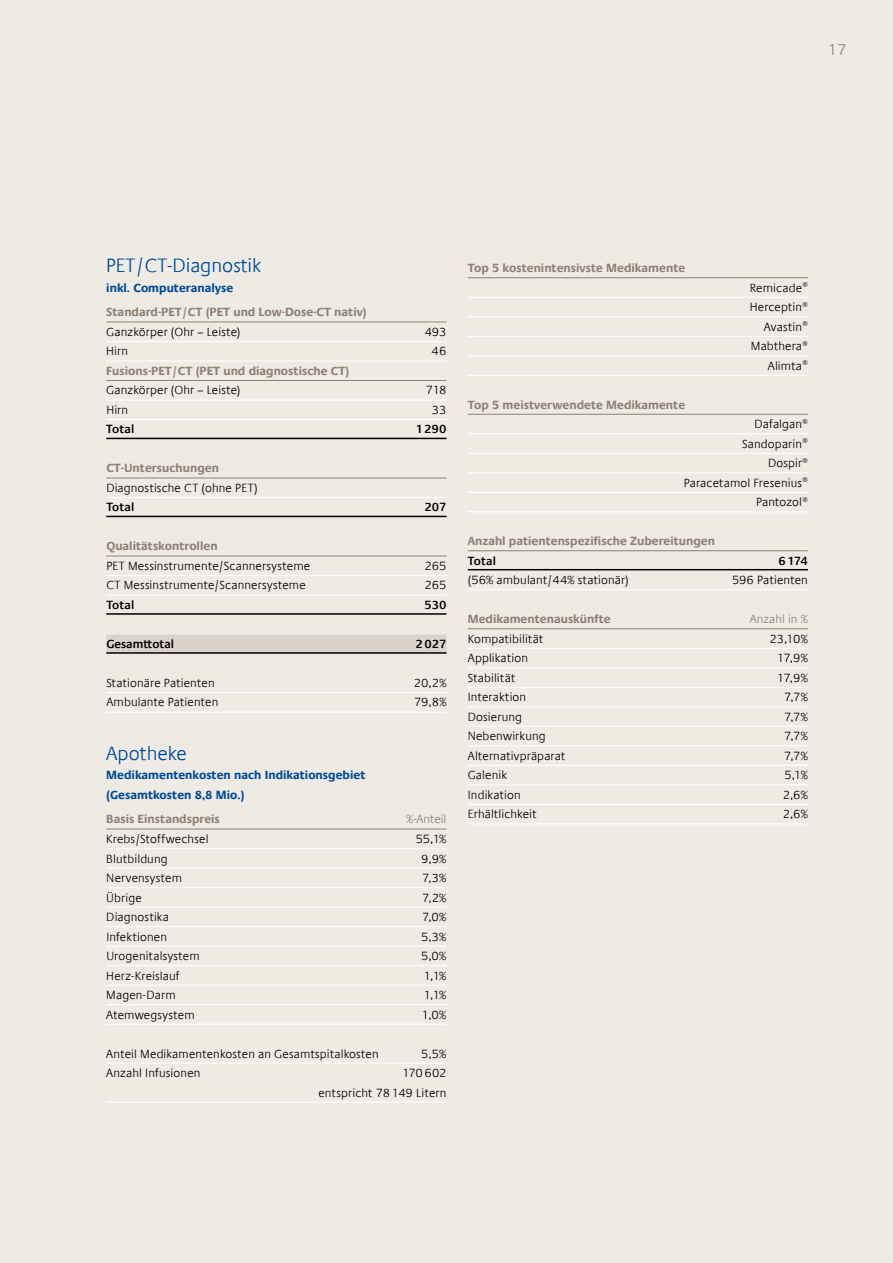
<style>
.page{position:relative;width:893px;height:1263px;background:#eeebe4}
.page>*{position:absolute;margin:0;border:0;box-sizing:border-box;transform-origin:0 0}
.t1{font:300 19.5px "Praxis Com";color:#004a95}
.t2{font:300 15.75px "Praxis Com";color:#8f8274}
.t3{font:300 12px/19.5px "Praxis Com";letter-spacing:.01em;color:#000;text-align:right}
.t4{font:700 12px "Praxis Com";color:#8f8274}
.t5{font:700 12px/19.5px "Praxis Com";color:#004a95}
.t6{font:600 12px "Praxis Com";color:#000}
.t7{font:300 12px "Praxis Com";color:#8f8274}
</style>
<div class="page">
<hr style="left:106px;top:321px;width:340px;height:1px;background:#8f8274">
<hr style="left:106px;top:341px;width:340px;height:1px;background:#fff">
<hr style="left:106px;top:360px;width:340px;height:2px;background:#fff">
<hr style="left:106px;top:380px;width:340px;height:1px;background:#8f8274">
<hr style="left:106px;top:399px;width:340px;height:2px;background:#fff">
<hr style="left:106px;top:419px;width:340px;height:1px;background:#fff">
<hr style="left:106px;top:438px;width:340px;height:1px;background:#000">
<hr style="left:106px;top:477px;width:340px;height:1px;background:#8f8274">
<hr style="left:106px;top:497px;width:340px;height:1px;background:#fff">
<hr style="left:106px;top:516px;width:340px;height:1px;background:#000">
<hr style="left:106px;top:555px;width:340px;height:1px;background:#8f8274">
<hr style="left:106px;top:575px;width:340px;height:1px;background:#fff">
<hr style="left:106px;top:594px;width:340px;height:2px;background:#fff">
<hr style="left:106px;top:613px;width:340px;height:2px;background:#000">
<div style="left:106px;top:635px;width:340px;height:18px;background:#dad3cc"></div>
<hr style="left:106px;top:652px;width:340px;height:2px;background:#000">
<hr style="left:106px;top:692px;width:340px;height:1px;background:#fff">
<hr style="left:106px;top:711px;width:340px;height:2px;background:#fff">
<hr style="left:106px;top:828px;width:340px;height:1px;background:#8f8274">
<hr style="left:106px;top:848px;width:340px;height:1px;background:#fff">
<hr style="left:106px;top:867px;width:340px;height:2px;background:#fff">
<hr style="left:106px;top:887px;width:340px;height:1px;background:#fff">
<hr style="left:106px;top:906px;width:340px;height:2px;background:#fff">
<hr style="left:106px;top:926px;width:340px;height:1px;background:#fff">
<hr style="left:106px;top:945px;width:340px;height:2px;background:#fff">
<hr style="left:106px;top:965px;width:340px;height:1px;background:#fff">
<hr style="left:106px;top:984px;width:340px;height:2px;background:#fff">
<hr style="left:106px;top:1004px;width:340px;height:1px;background:#fff">
<hr style="left:106px;top:1023px;width:340px;height:2px;background:#fff">
<hr style="left:106px;top:1062px;width:340px;height:2px;background:#fff">
<hr style="left:106px;top:1101px;width:340px;height:2px;background:#fff">
<hr style="left:468px;top:277px;width:340px;height:1px;background:#8f8274">
<hr style="left:468px;top:297px;width:340px;height:1px;background:#fff">
<hr style="left:468px;top:316px;width:340px;height:1px;background:#fff">
<hr style="left:468px;top:336px;width:340px;height:1px;background:#fff">
<hr style="left:468px;top:355px;width:340px;height:1px;background:#fff">
<hr style="left:468px;top:375px;width:340px;height:1px;background:#fff">
<hr style="left:468px;top:414px;width:340px;height:1px;background:#8f8274">
<hr style="left:468px;top:433px;width:340px;height:1px;background:#fff">
<hr style="left:468px;top:453px;width:340px;height:1px;background:#fff">
<hr style="left:468px;top:472px;width:340px;height:1px;background:#fff">
<hr style="left:468px;top:492px;width:340px;height:1px;background:#fff">
<hr style="left:468px;top:511px;width:340px;height:1px;background:#fff">
<hr style="left:468px;top:550px;width:340px;height:1px;background:#8f8274">
<hr style="left:468px;top:569px;width:340px;height:1px;background:#000">
<hr style="left:468px;top:589px;width:340px;height:1px;background:#fff">
<hr style="left:468px;top:628px;width:340px;height:1px;background:#8f8274">
<hr style="left:468px;top:648px;width:340px;height:1px;background:#fff">
<hr style="left:468px;top:667px;width:340px;height:1px;background:#fff">
<hr style="left:468px;top:687px;width:340px;height:1px;background:#fff">
<hr style="left:468px;top:706px;width:340px;height:1px;background:#fff">
<hr style="left:468px;top:726px;width:340px;height:1px;background:#fff">
<hr style="left:468px;top:745px;width:340px;height:1px;background:#fff">
<hr style="left:468px;top:765px;width:340px;height:1px;background:#fff">
<hr style="left:468px;top:784px;width:340px;height:1px;background:#fff">
<hr style="left:468px;top:804px;width:340px;height:1px;background:#fff">
<hr style="left:468px;top:823px;width:340px;height:1px;background:#fff">
<h2 class="t2" style="left:827px;top:40px;width:21px">17</h2>
<h1 class="t1" style="left:106px;top:254px;width:156px">PET/CT-Diagnostik</h1>
<p class="t5" style="left:106px;top:278px;width:129px">inkl. Computeranalyse</p>
<p class="t4" style="left:106px;top:305px;width:262px">Standard-PET/CT (PET und Low-Dose-CT nativ)</p>
<p class="t3" style="left:106px;top:322px;width:136px">Ganzkörper (Ohr – Leiste)</p>
<p class="t3" style="left:425px;top:322px;width:23px">493</p>
<p class="t3" style="left:106px;top:342px;width:23px">Hirn</p>
<p class="t3" style="left:432px;top:342px;width:16px">46</p>
<p class="t4" style="left:106px;top:364px;width:245px">Fusions-PET/CT (PET und diagnostische CT)</p>
<p class="t3" style="left:106px;top:381px;width:136px">Ganzkörper (Ohr – Leiste)</p>
<p class="t3" style="left:426px;top:381px;width:22px">718</p>
<p class="t3" style="left:106px;top:400px;width:23px">Hirn</p>
<p class="t3" style="left:432px;top:400px;width:16px">33</p>
<p class="t6" style="left:106px;top:422px;width:30px">Total</p>
<p class="t6" style="left:415px;top:422px;width:33px">1290</p>
<p class="t4" style="left:106px;top:461px;width:114px">CT-Untersuchungen</p>
<p class="t3" style="left:106px;top:478px;width:153px">Diagnostische CT (ohne PET)</p>
<p class="t6" style="left:106px;top:500px;width:30px">Total</p>
<p class="t6" style="left:425px;top:500px;width:23px">207</p>
<p class="t4" style="left:106px;top:539px;width:113px">Qualitätskontrollen</p>
<p class="t3" style="left:106px;top:556px;width:205px">PET Messinstrumente/Scannersysteme</p>
<p class="t3" style="left:425px;top:556px;width:23px">265</p>
<p class="t3" style="left:106px;top:576px;width:201px">CT Messinstrumente/Scannersysteme</p>
<p class="t3" style="left:425px;top:576px;width:23px">265</p>
<p class="t6" style="left:106px;top:598px;width:30px">Total</p>
<p class="t6" style="left:425px;top:598px;width:23px">530</p>
<p class="t6" style="left:106px;top:637px;width:69px">Gesamttotal</p>
<p class="t6" style="left:415px;top:637px;width:33px">2027</p>
<p class="t3" style="left:106px;top:673px;width:110px">Stationäre Patienten</p>
<p class="t3" style="left:414px;top:673px;width:34px">20,2%</p>
<p class="t3" style="left:106px;top:693px;width:114px">Ambulante Patienten</p>
<p class="t3" style="left:414px;top:693px;width:34px">79,8%</p>
<h1 class="t1" style="left:106px;top:742px;width:82px">Apotheke</h1>
<p class="t5" style="left:106px;top:765px;width:261px">Medikamentenkosten nach Indikationsgebiet (Gesamtkosten 8,8 Mio.)</p>
<p class="t4" style="left:106px;top:812px;width:115px">Basis Einstandspreis</p>
<p class="t7" style="left:406px;top:812px;width:42px">%-Anteil</p>
<p class="t3" style="left:106px;top:829px;width:104px">Krebs/Stoffwechsel</p>
<p class="t3" style="left:416px;top:829px;width:32px">55,1%</p>
<p class="t3" style="left:106px;top:849px;width:63px">Blutbildung</p>
<p class="t3" style="left:421px;top:849px;width:27px">9,9%</p>
<p class="t3" style="left:106px;top:868px;width:77px">Nervensystem</p>
<p class="t3" style="left:422px;top:868px;width:26px">7,3%</p>
<p class="t3" style="left:106px;top:888px;width:37px">Übrige</p>
<p class="t3" style="left:422px;top:888px;width:26px">7,2%</p>
<p class="t3" style="left:106px;top:907px;width:64px">Diagnostika</p>
<p class="t3" style="left:422px;top:907px;width:26px">7,0%</p>
<p class="t3" style="left:106px;top:927px;width:62px">Infektionen</p>
<p class="t3" style="left:421px;top:927px;width:27px">5,3%</p>
<p class="t3" style="left:106px;top:946px;width:95px">Urogenitalsystem</p>
<p class="t3" style="left:421px;top:946px;width:27px">5,0%</p>
<p class="t3" style="left:106px;top:966px;width:75px">Herz-Kreislauf</p>
<p class="t3" style="left:423px;top:966px;width:25px">1,1%</p>
<p class="t3" style="left:106px;top:985px;width:71px">Magen-Darm</p>
<p class="t3" style="left:423px;top:985px;width:25px">1,1%</p>
<p class="t3" style="left:106px;top:1005px;width:90px">Atemwegsystem</p>
<p class="t3" style="left:422px;top:1005px;width:26px">1,0%</p>
<p class="t3" style="left:106px;top:1044px;width:274px">Anteil Medikamentenkosten an Gesamtspitalkosten</p>
<p class="t3" style="left:421px;top:1044px;width:27px">5,5%</p>
<p class="t3" style="left:106px;top:1063px;width:96px">Anzahl Infusionen</p>
<p class="t3" style="left:318px;top:1063px;width:130px">170602<br>entspricht 78149 Litern</p>
<p class="t4" style="left:468px;top:261px;width:219px">Top 5 kostenintensivste Medikamente</p>
<p class="t3" style="left:750px;top:278px;width:60px">Remicade<sup>®<br></sup>Herceptin<sup>®<br></sup>Avastin<sup>®<br></sup>Mabthera<sup>®<br></sup>Alimta<sup>®</sup></p>
<p class="t4" style="left:468px;top:397px;width:219px">Top 5 meistverwendete Medikamente</p>
<p class="t3" style="left:684px;top:414px;width:126px">Dafalgan<sup>®<br></sup>Sandoparin<sup>®<br></sup>Dospir<sup>®<br></sup>Paracetamol Fresenius<sup>®<br></sup>Pantozol<sup>®</sup></p>
<p class="t4" style="left:468px;top:534px;width:249px">Anzahl patientenspezifische Zubereitungen</p>
<p class="t6" style="left:468px;top:553px;width:30px">Total</p>
<p class="t6" style="left:778px;top:553px;width:31px">6 174</p>
<p class="t3" style="left:468px;top:570px;width:163px">(56% ambulant/44% stationär)</p>
<p class="t3" style="left:732px;top:570px;width:77px">596 Patienten</p>
<p class="t4" style="left:468px;top:612px;width:145px">Medikamentenauskünfte</p>
<p class="t7" style="left:750px;top:612px;width:60px">Anzahl in %</p>
<p class="t3" style="left:468px;top:629px;width:77px">Kompatibilität</p>
<p class="t3" style="left:769px;top:629px;width:40px">23,10%</p>
<p class="t3" style="left:468px;top:648px;width:62px">Applikation</p>
<p class="t3" style="left:777px;top:648px;width:32px">17,9%</p>
<p class="t3" style="left:468px;top:668px;width:49px">Stabilität</p>
<p class="t3" style="left:777px;top:668px;width:32px">17,9%</p>
<p class="t3" style="left:468px;top:687px;width:60px">Interaktion</p>
<p class="t3" style="left:784px;top:687px;width:25px">7,7%</p>
<p class="t3" style="left:468px;top:707px;width:56px">Dosierung</p>
<p class="t3" style="left:784px;top:707px;width:25px">7,7%</p>
<p class="t3" style="left:468px;top:726px;width:80px">Nebenwirkung</p>
<p class="t3" style="left:784px;top:726px;width:25px">7,7%</p>
<p class="t3" style="left:468px;top:746px;width:99px">Alternativpräparat</p>
<p class="t3" style="left:784px;top:746px;width:25px">7,7%</p>
<p class="t3" style="left:468px;top:765px;width:41px">Galenik</p>
<p class="t3" style="left:784px;top:765px;width:25px">5,1%</p>
<p class="t3" style="left:468px;top:785px;width:54px">Indikation</p>
<p class="t3" style="left:783px;top:785px;width:27px">2,6%</p>
<p class="t3" style="left:468px;top:804px;width:70px">Erhältlichkeit</p>
<p class="t3" style="left:783px;top:804px;width:27px">2,6%</p>
</div>
